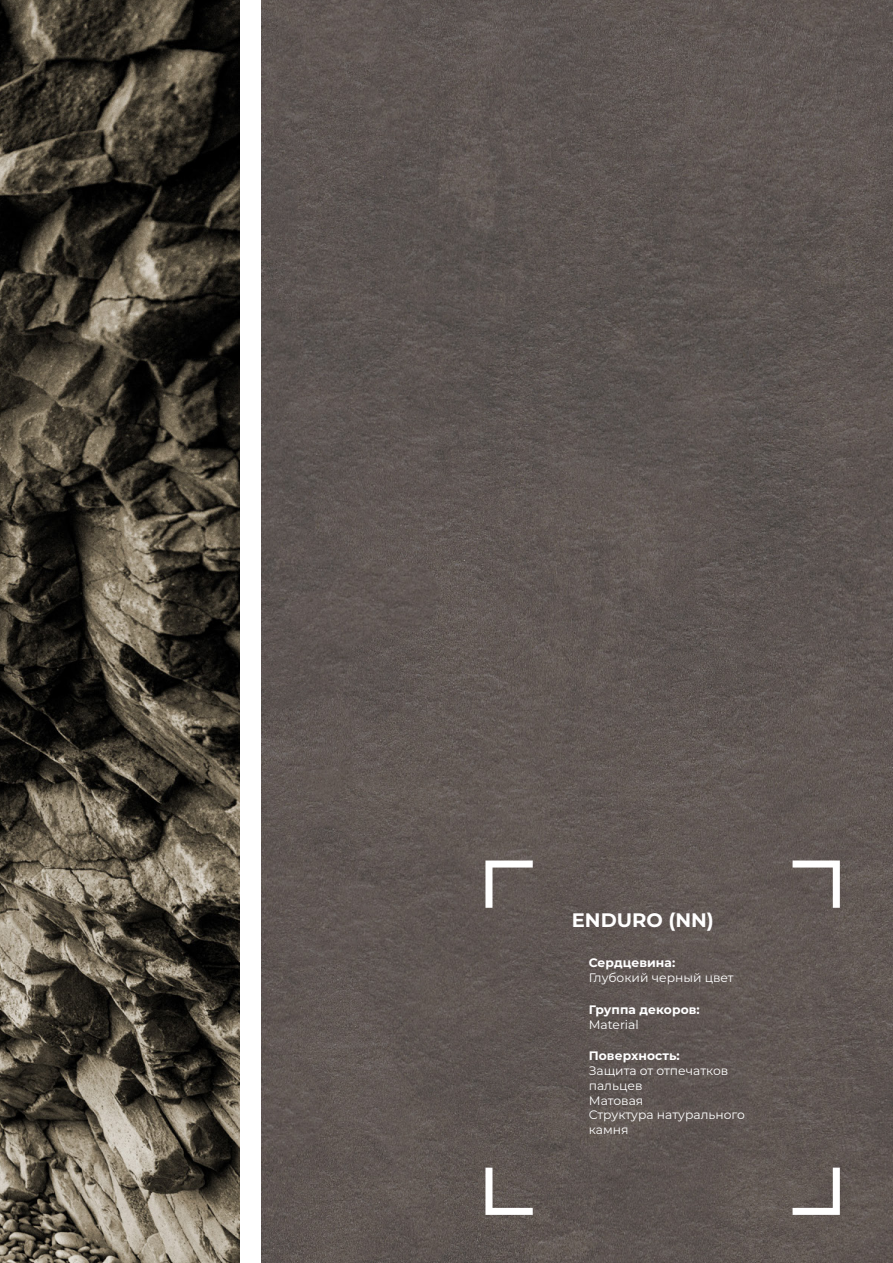
<style>
.page{position:relative;width:893px;height:1263px;background:#fff}
.page>*{position:absolute;margin:0;border:0;box-sizing:border-box;transform-origin:0 0}
.t1{font:700 19.5px "Montserrat";color:#fff}
.t2{font:12.3px/14.7px "Montserrat";color:#fff}
.t3{font:700 12.3px "Montserrat";letter-spacing:.005em;color:#fff}
</style>
<div class="page">
<img style="left:0;top:0;width:239px;height:1263px">
<img style="left:262px;top:0;width:631px;height:1263px">
<svg style="left:792px;top:1167px;width:48px;height:48px"></svg>
<svg style="left:485px;top:1167px;width:48px;height:48px"></svg>
<svg style="left:792px;top:860px;width:48px;height:48px"></svg>
<svg style="left:485px;top:860px;width:48px;height:48px"></svg>
<h1 class="t1" style="left:572px;top:906px;width:144px">ENDURO (NN)</h1>
<p class="t3" style="left:589px;top:954px;width:88px">Сердцевина:</p>
<p class="t2" style="left:589px;top:970px;width:146px">Глубокий черный цвет</p>
<p class="t3" style="left:589px;top:1000px;width:112px">Группа декоров:</p>
<p class="t2" style="left:589px;top:1016px;width:51px">Material</p>
<p class="t3" style="left:589px;top:1047px;width:92px">Поверхность:</p>
<p class="t2" style="left:589px;top:1063px;width:158px">Защита от отпечатков пальцев<br>Матовая<br>Структура натурального камня</p>
</div>
